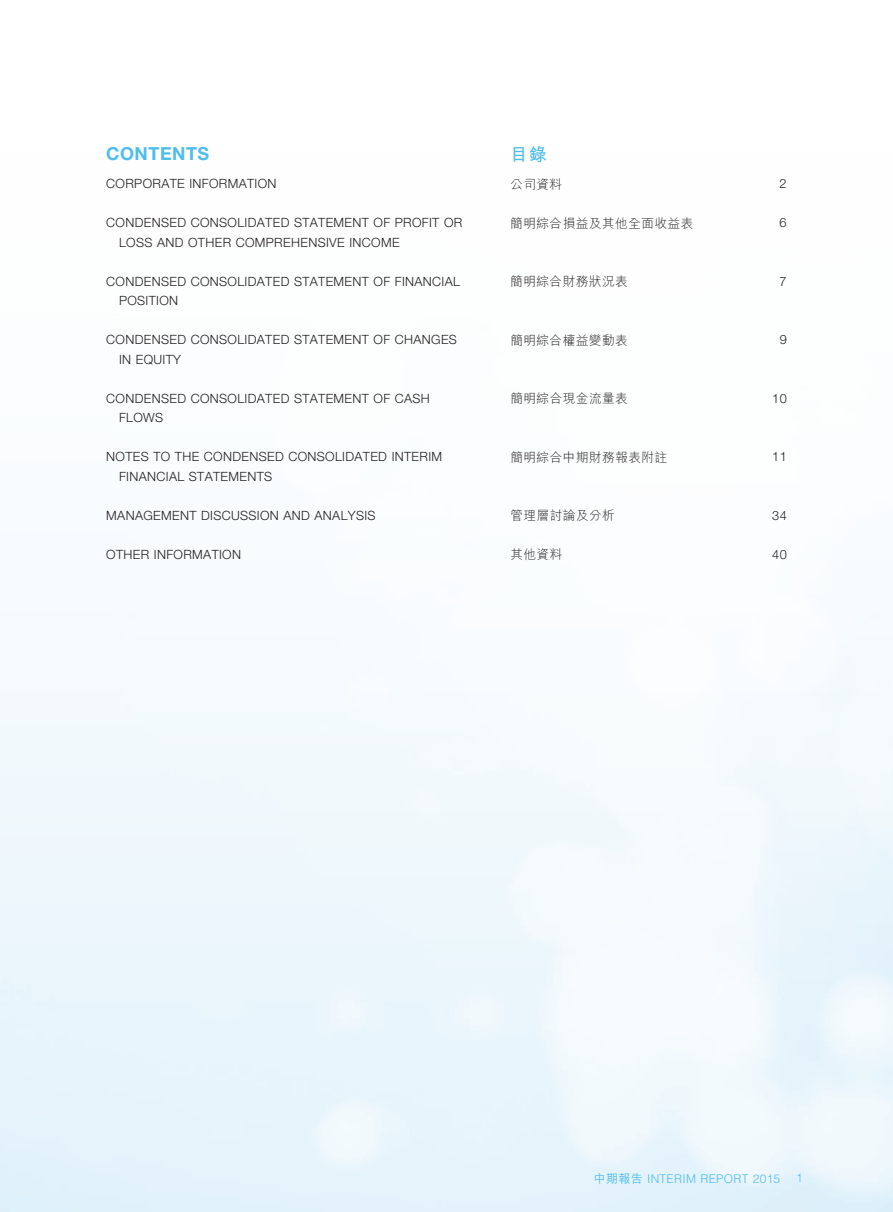
<style>
.page{position:relative;width:893px;height:1212px;background:#fff}
.page>*{position:absolute;margin:0;border:0;box-sizing:border-box;transform-origin:0 0}
.t1{font:700 18px "Helvetica Neue";letter-spacing:.03em;color:#4fbdec}
.t2{font:700 18px "M Hei HK";color:#4fbdec}
.t3{font:300 12.75px "Helvetica Neue";letter-spacing:.03em;color:#231f20}
.t4{font:300 12.75px "M Hei HK";letter-spacing:.03em;color:#231f20}
.t5{font:300 12px "Helvetica";letter-spacing:.025em;color:#4fbdec}
.s1{font-family:"M Hei HK";font-weight:500}
</style>
<div class="page">
<div style="left:0;top:0;width:893px;height:1212px;background:linear-gradient(to bottom,#fff,#e9f5fb)"></div>
<h1 class="t1" style="left:106px;top:142px;width:104px">CONTENTS</h1>
<p class="t3" style="left:106px;top:176px;width:172px">CORPORATE INFORMATION</p>
<p class="t3" style="left:106px;top:215px;width:160px">CON DENSED CONSOLIDATE</p>
<p class="t3" style="left:281px;top:215px;width:32px">D STATEMENT</p>
<p class="t3" style="left:374px;top:215px;width:31px">OF PROF</p>
<p class="t3" style="left:429px;top:215px;width:25px">IT OR</p>
<p class="t3" style="left:119px;top:234px;width:137px">LOSS AN D OTHER COMPRE</p>
<p class="t3" style="left:291px;top:234px;width:91px">HENSIVE INCOME</p>
<p class="t3" style="left:106px;top:273px;width:160px">CON DENSED CONSOLIDATE</p>
<p class="t3" style="left:281px;top:273px;width:32px">D STATEMENT</p>
<p class="t3" style="left:374px;top:273px;width:41px">OF FINAN</p>
<p class="t3" style="left:432px;top:273px;width:29px">CIAL</p>
<p class="t3" style="left:119px;top:293px;width:51px">POSITION</p>
<p class="t3" style="left:106px;top:332px;width:160px">CON DENSED CONSOLIDATE</p>
<p class="t3" style="left:281px;top:332px;width:32px">D STATEMENT</p>
<p class="t3" style="left:374px;top:332px;width:85px">OF CHANGES</p>
<p class="t3" style="left:119px;top:351px;width:64px">IN EQUITY</p>
<p class="t3" style="left:106px;top:390px;width:160px">CON DENSED CONSOLIDATE</p>
<p class="t3" style="left:281px;top:390px;width:32px">D STATEMENT</p>
<p class="t3" style="left:374px;top:390px;width:58px">OF CASH</p>
<p class="t3" style="left:119px;top:410px;width:46px">FLOWS</p>
<p class="t3" style="left:106px;top:449px;width:10px">NOTE</p>
<p class="t3" style="left:141px;top:449px;width:223px">S TO THE CON DENSED CONSOLIDATE</p>
<p class="t3" style="left:378px;top:449px;width:26px">D INTER</p>
<p class="t3" style="left:428px;top:449px;width:14px">IM</p>
<p class="t3" style="left:119px;top:468px;width:20px">FINAN</p>
<p class="t3" style="left:156px;top:468px;width:51px">CIAL STATEMENT</p>
<p class="t3" style="left:264px;top:468px;width:10px">S</p>
<p class="t3" style="left:106px;top:507px;width:103px">MANAG EMENT DISCUSSI</p>
<p class="t3" style="left:260px;top:507px;width:89px">ON AND ANALYSIS</p>
<p class="t3" style="left:106px;top:546px;width:136px">OTH ER INFORMATION</p>
<h1 class="t2" style="left:510px;top:141px;width:38px">目錄</h1>
<p class="t4" style="left:510px;top:175px;width:54px">公司資料</p>
<p class="t3" style="left:780px;top:176px;width:9px">2</p>
<p class="t4" style="left:510px;top:214px;width:185px">簡明綜合損益及其他全面收益表</p>
<p class="t3" style="left:780px;top:215px;width:9px">6</p>
<p class="t4" style="left:510px;top:273px;width:119px">簡明綜合財務狀況表</p>
<p class="t3" style="left:780px;top:273px;width:9px">7</p>
<p class="t4" style="left:510px;top:331px;width:119px">簡明綜合權益變動表</p>
<p class="t3" style="left:780px;top:332px;width:9px">9</p>
<p class="t4" style="left:510px;top:390px;width:119px">簡明綜合現金流量表</p>
<p class="t3" style="left:772px;top:390px;width:16px">10</p>
<p class="t4" style="left:510px;top:448px;width:158px">簡明綜合中期財務報表附註</p>
<p class="t3" style="left:772px;top:449px;width:16px">11</p>
<p class="t4" style="left:510px;top:507px;width:106px">管理層討論及分析</p>
<p class="t3" style="left:772px;top:507px;width:16px">34</p>
<p class="t4" style="left:510px;top:546px;width:54px">其他資料</p>
<p class="t3" style="left:772px;top:546px;width:16px">40</p>
<p class="t5" style="left:594px;top:1171px;width:188px"><span class="s1">中期報告</span> INTERI M REPORT 2015</p>
<p class="t5" style="left:796px;top:1170px;width:8px">1</p>
</div>
